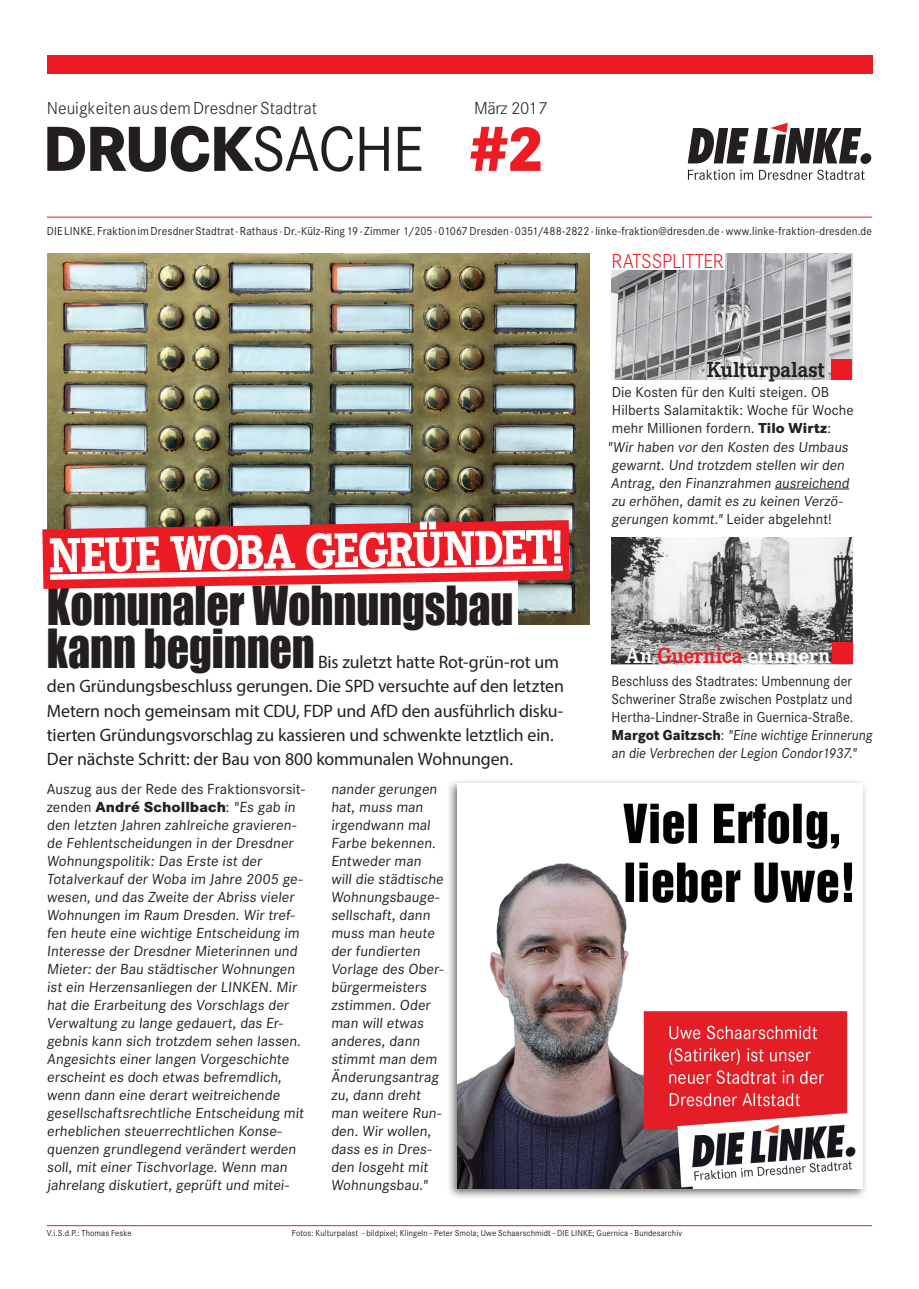
<style>
.page{position:relative;width:919px;height:1289px;background:#fff}
.page>*{position:absolute;margin:0;border:0;box-sizing:border-box;transform-origin:0 0}
.t1{font:800 66px "Corporate S";letter-spacing:-.025em;color:#231f20;scale:.95 1}
.Rubrik{font:49.5px/43.5px "Impact";letter-spacing:-.005em;color:#231f20;scale:.89 1}
.Rubrik-2{font:700 49.5px "Corporate E";color:#fff;scale:.89 1}
.Überschrift_15pt{font:700 22.5px "Corporate E";color:#fff;scale:.95 1}
.Überschrift_15pt-2{font:700 22.5px "Corporate E";color:#231f20;scale:.95 1}
.Überschrift_22pt{font:300 21px "Corporate S";letter-spacing:-.015em;color:#ed1c24;scale:.95 1}
.Rubrik-3{font:18px/24px "Myriad Pro";letter-spacing:-.01em;color:#231f20}
.t2{font:300 18px "Corporate S";color:#231f20}
.t3{font:300 18px "Corporate S";letter-spacing:-.025em;color:#231f20}
.Fließtext{font:15.15px/18px "Corporate S";letter-spacing:.005em;color:#231f20}
.Fließtext-2{font:15px "Corporate S";letter-spacing:.005em;color:#231f20}
.Fließtext-3{font:15px/18px "Corporate S";letter-spacing:.005em;color:#231f20;scale:.93 1}
.t4{font:12px "Corporate S";letter-spacing:.01em;color:#231f20;scale:.95 1}
.Rubrik-4{font:9px "Corporate S";letter-spacing:.01em;color:#231f20;scale:.95 1}
.s1{font-weight:400}
.s2{color:#ed1c24}
.s3{font-weight:800}
</style>
<div class="page">
<div style="left:47px;top:55px;width:825px;height:18px;background:#ed1c24"></div>
<svg style="left:687px;top:123px;width:184px;height:41px"></svg>
<svg style="left:688px;top:170px;width:46px;height:10px"></svg>
<svg style="left:740px;top:170px;width:13px;height:10px"></svg>
<svg style="left:759px;top:170px;width:105px;height:10px"></svg>
<hr style="left:47px;top:1225px;width:825px;height:1px;background:#ed1c24">
<hr style="left:47px;top:217px;width:825px;height:1px;background:#ed1c24">
<img style="left:611px;top:254px;width:241px;height:125px">
<div style="left:601px;top:241px;width:124px;height:29px;background:#fff"></div>
<div style="left:831px;top:359px;width:21px;height:20px;background:#ed1c24"></div>
<img style="left:611px;top:537px;width:241px;height:127px">
<div style="left:831px;top:642px;width:21px;height:22px;background:#ed1c24"></div>
<hr style="left:774px;top:488px;width:75px;height:1px;background:#231f20">
<img style="left:48px;top:254px;width:542px;height:370px">
<svg style="left:42px;top:520px;width:527px;height:105px"></svg>
<div style="left:446px;top:778px;width:421px;height:421px;background:#231f20;opacity:.65"></div>
<img style="left:457px;top:783px;width:405px;height:405px">
<p class="t2" style="left:47px;top:98px;width:272px">Neuigkeiten aus demDresdnerStadtrat</p>
<p class="t3" style="left:474px;top:98px;width:74px">März 2017</p>
<h1 class="t1" style="left:42px;top:110px;width:530px">DRUCK<span class="s1">SACHE</span> <span class="s2">#2</span></h1>
<p class="t4" style="left:47px;top:224px;width:870px">DIE LINKE. Fraktion im Dresdner Stadtrat · Rathaus · Dr.-Külz-Ring19 · Zimmer 1/205 · 01067 Dresden · 0351/488-2822 · linke-fraktion@dresden.de · www.linke-fraktion-dresden.de</p>
<p class="Überschrift_22pt" style="left:611px;top:249px;width:120px">RATSSPLITTER</p>
<p class="Rubrik-2" style="left:49px;top:527px;width:577px;rotate:-1deg">NEUE WOBA GEGRÜNDET!</p>
<p class="Rubrik" style="left:47px;top:582px;width:525px">Komunaler Wohnungsbau kann beginnen</p>
<p class="Rubrik-3" style="left:47px;top:650px;width:518px;text-indent:271px">Bis zuletzt hatte Rot-grün-rot um den Gründungsbeschluss gerungen. Die SPD versuchte auf den letzten Metern noch gemeinsam mit CDU, FDP und AfD den ausführlich disku&shy;tierten Gründungsvorschlag zu kassieren und schwenkte letztlich ein.<br>Der nächste Schritt: der Bau von 800 kommunalen Wohnungen.</p>
<p class="Überschrift_15pt-2" style="left:706px;top:357px;width:126px">Kulturpalast</p>
<p class="Fließtext-2" style="left:611px;top:384px;width:219px">Die Kosten für den Kulti steigen. OB</p>
<p class="Fließtext-2" style="left:611px;top:402px;width:243px">Hilberts Salamitaktik: Woche für Woche</p>
<p class="Fließtext-2" style="left:612px;top:420px;width:221px">mehr Millionen fordern. <span class="s3">Tilo Wirtz</span>:</p>
<p class="Fließtext-2" style="left:607px;top:438px;width:245px">"Wir haben vor den Kosten des Umbaus</p>
<p class="Fließtext-2" style="left:611px;top:456px;width:236px">gewarnt. Und trotzdem stellen wir den</p>
<p class="Fließtext-2" style="left:610px;top:474px;width:242px">Antrag, den Finanzrahmen ausreichend</p>
<p class="Fließtext-2" style="left:611px;top:492px;width:234px">zu erhöhen, damit es zu keinen Verzö-</p>
<p class="Fließtext-2" style="left:611px;top:510px;width:222px">gerungen kommt." Leider abgelehnt!</p>
<p class="Überschrift_15pt" style="left:625px;top:643px;width:218px">An <span class="s2">Guernica</span> erinnern</p>
<p class="Fließtext-3" style="left:611px;top:671px;width:284px">Beschluss des Stadtrates: Umbennung der Schweriner Straße zwischen Postplatz und Hertha-Lindner-Straße in Guernica-Straße.<br><span class="s3">Margot G aitzsch</span>: "Eine wichtige Erinnerung an die Verbrechen der Legion Condor1937."</p>
<p class="Fließtext" style="left:47px;top:779px;width:260px">Auszug aus der Rede des Fraktionsvorsit&shy;zenden <span class="s3">André Schollbach</span>: "Es gab in den letzten Jahren zahlreiche gravieren&shy;de Fehlentscheidungen in der Dresdner Wohnungspolitik: Das Erste ist der Totalverkauf der Woba im Jahre 2005 ge&shy;wesen, und das Zweite der Abriss vieler Wohnungen im Raum Dresden. Wir tref&shy;fen heute eine wichtige Entscheidung im Interesse der Dresdner Mieterinnen und Mieter: der Bau städtischer Wohnungen ist ein Herzensanliegen der LINKEN. Mir hat die Erarbeitung des Vorschlags der Verwaltung zu lange gedauert, das Er&shy;gebnis kann sich trotzdem sehen lassen.<br>Angesichts einer langen Vorgeschichte erscheint es doch etwas befremdlich, wenn dann eine derart weitreichende gesellschaftsrechtliche Entscheidung mit erheblichen steuerrechtlichen Konse&shy;quenzen grundlegend verändert werden soll, mit einer Tischvorlage. Wenn man jahrelang diskutiert, geprüft und mitei-</p>
<p class="Fließtext" style="left:331px;top:779px;width:116px">nander gerungen hat, muss man irgendwann mal<br>Farbe bekennen.<br>Entweder man will die städtische<br>Wohnungsbauge&shy;sellschaft, dann muss man heute der fundierten<br>Vorlage des Ober&shy;bürgermeisters zstimmen. Oder man will etwas anderes, dann stimmt man dem<br>Änderungsantrag zu, dann dreht man weitere Run&shy;den. Wir wollen, dass es in Dres&shy;den losgeht mit<br>Wohnungsbau."</p>
<p class="Rubrik-4" style="left:292px;top:1227px;width:412px">Fotos: Kulturpalast - bildpixel; Klingeln - Peter Smola; Uwe Schaarschmidt - DIE LINKE; Guernica - Bundesarchiv</p>
<p class="Rubrik-4" style="left:47px;top:1227px;width:91px">V.i.S.d.P.: Thomas Feske</p>
</div>
